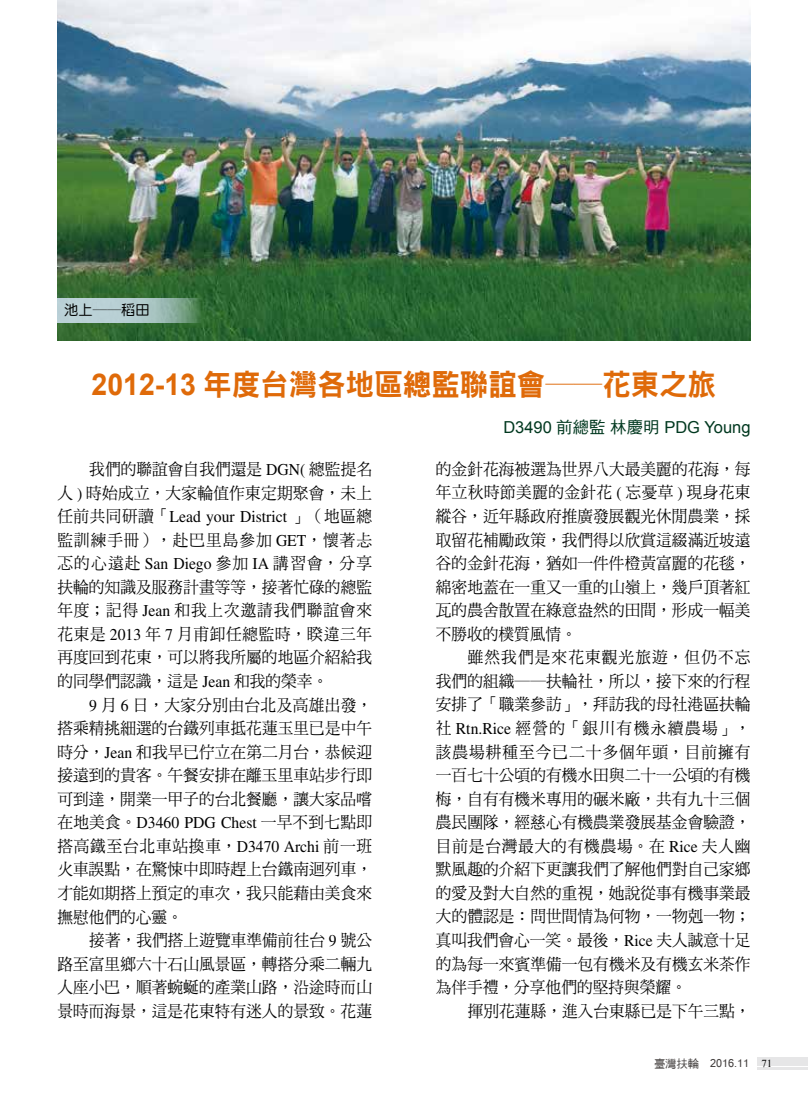
<style>
.page{position:relative;width:808px;height:1106px;background:#fff}
.page>*{position:absolute;margin:0;border:0;box-sizing:border-box;transform-origin:0 0}
.t1{font:30px "DF Hei Std W9";color:#df6a09;scale:.95 1}
.t2{font:16.5px/23.5px "DF Ming Std W5";letter-spacing:.005em;color:#000;text-align:justify;scale:.95 1}
.t3{font:16.5px "Times LT Std";color:#000;scale:.95 1}
.t4{font:16.5px "Arial";color:#00381f}
.t5{font:14.25px "DF Yuan Std W5";color:#000}
.t6{font:12px "Latha";color:#3f3b3a}
.s1{font-family:"DF Ming Std W5"}
.s2{font-family:"Arial";font-weight:700}
.s3{font-family:"DF Hei Std W5"}
.s4{font-family:"Times LT Std"}
.s5{font-family:"DF Hei Md HK BF";font-size:11.25px}
.s6{font-family:"Aparajita";font-size:13.5px;color:#000}
</style>
<div class="page">
<img style="left:57px;top:0;width:693px;height:340px">
<svg style="left:57px;top:298px;width:144px;height:24px;background:#a4c0bc"></svg>
<div style="left:757px;top:1057px;width:51px;height:9px;background:#e6e6e7"></div>
<hr style="left:757px;top:1067px;width:51px;height:2px;background:#e6e6e7">
<p class="t5" style="left:64px;top:302px;width:87px">池上<span class="s1">――</span>稻田</p>
<h1 class="t1" style="left:92px;top:368px;width:659px"><span class="s2">2012-13</span> 年度台灣各地區總監聯誼會<span class="s1">――</span>花東之旅</h1>
<p class="t4" style="left:503px;top:416px;width:249px">D3490 <span class="s3">前總監林慶明</span> PDG Young</p>
<p class="t2" style="left:57px;top:457px;width:333px;text-align:right">我們的聯誼會自我們還是 <span class="s4">DGN(</span> 總監提名<br>人 <span class="s4">)</span> 時始成立，大家輪值作東定期聚會，未上</p>
<p class="t3" style="left:57px;top:507px;width:333px"><span class="s1">任前共同研讀「</span>Lead your District <span class="s1">」（地區總</span></p>
<p class="t2" style="left:57px;top:527px;width:333px">監訓練手冊），赴巴里島參加 <span class="s4">GET</span>，懷著忐忑的心遠赴 <span class="s4">San Diego</span> 參加 <span class="s4">IA</span> 講習會，分享扶輪的知識及服務計畫等等，接著忙碌的總監年度；記得 <span class="s4">Jean</span> 和我上次邀請我們聯誼會來花東是 <span class="s4">2013</span> 年 <span class="s4">7</span> 月甫卸任總監時，睽違三年再度回到花東，可以將我所屬的地區介紹給我的同學們認識，這是 <span class="s4">Jean</span> 和我的榮幸。</p>
<p class="t2" style="left:57px;top:692px;width:333px;text-indent:32px"><span class="s4">9</span> 月 <span class="s4">6</span> 日，大家分別由台北及高雄出發，搭乘精挑細選的台鐵列車抵花蓮玉里已是中午時分，<span class="s4">Jean</span> 和我早已佇立在第二月台，恭候迎接遠到的貴客。午餐安排在離玉里車站步行即可到達，開業一甲子的台北餐廳，讓大家品嚐</p>
<p class="t3" style="left:57px;top:813px;width:333px"><span class="s1">在地美食。</span>D3460 PDG Chest <span class="s1">一早不到七點即</span></p>
<p class="t2" style="left:57px;top:834px;width:333px">搭高鐵至台北車站換車，<span class="s4">D3470 Archi</span> 前一班火車誤點，在驚悚中即時趕上台鐵南迴列車，才能如期搭上預定的車次，我只能藉由美食來撫慰他們的心靈。</p>
<p class="t2" style="left:57px;top:928px;width:333px;text-indent:32px">接著，我們搭上遊覽車準備前往台 <span class="s4">9</span> 號公路至富里鄉六十石山風景區，轉搭分乘二輛九人座小巴，順著蜿蜒的產業山路，沿途時而山景時而海景，這是花東特有迷人的景致。花蓮</p>
<p class="t2" style="left:436px;top:457px;width:333px">的金針花海被選為世界八大最美麗的花海，每年立秋時節美麗的金針花 <span class="s4">(</span> 忘憂草 <span class="s4">)</span> 現身花東縱谷，近年縣政府推廣發展觀光休閒農業，採取留花補勵政策，我們得以欣賞這綴滿近坡遠谷的金針花海，猶如一件件橙黃富麗的花毯，綿密地蓋在一重又一重的山嶺上，幾戶頂著紅瓦的農舍散置在綠意盎然的田間，形成一幅美不勝收的樸質風情。</p>
<p class="t2" style="left:436px;top:645px;width:333px;text-indent:32px">雖然我們是來花東觀光旅遊，但仍不忘我們的組織――扶輪社，所以，接下來的行程安排了「職業參訪」，拜訪我的母社港區扶輪社 <span class="s4">Rtn.Rice</span> 經營的「銀川有機永續農場」，該農場耕種至今已二十多個年頭，目前擁有一百七十公頃的有機水田與二十一公頃的有機梅，自有有機米專用的碾米廠，共有九十三個農民團隊，經慈心有機農業發展基金會驗證，目前是台灣最大的有機農場。在 <span class="s4">Rice</span> 夫人幽默風趣的介紹下更讓我們了解他們對自己家鄉的愛及對大自然的重視，她說從事有機事業最大的體認是：問世間情為何物，一物剋一物；真叫我們會心一笑。最後，<span class="s4">Rice</span> 夫人誠意十足的為每一來賓準備一包有機米及有機玄米茶作為伴手禮，分享他們的堅持與榮耀。</p>
<p class="t2" style="left:468px;top:998px;width:299px">揮別花蓮縣，進入台東縣已是下午三點，</p>
<p class="t6" style="left:654px;top:1054px;width:120px"><span class="s5">臺灣扶輪　</span>2016.11 <span class="s6">71</span></p>
</div>
